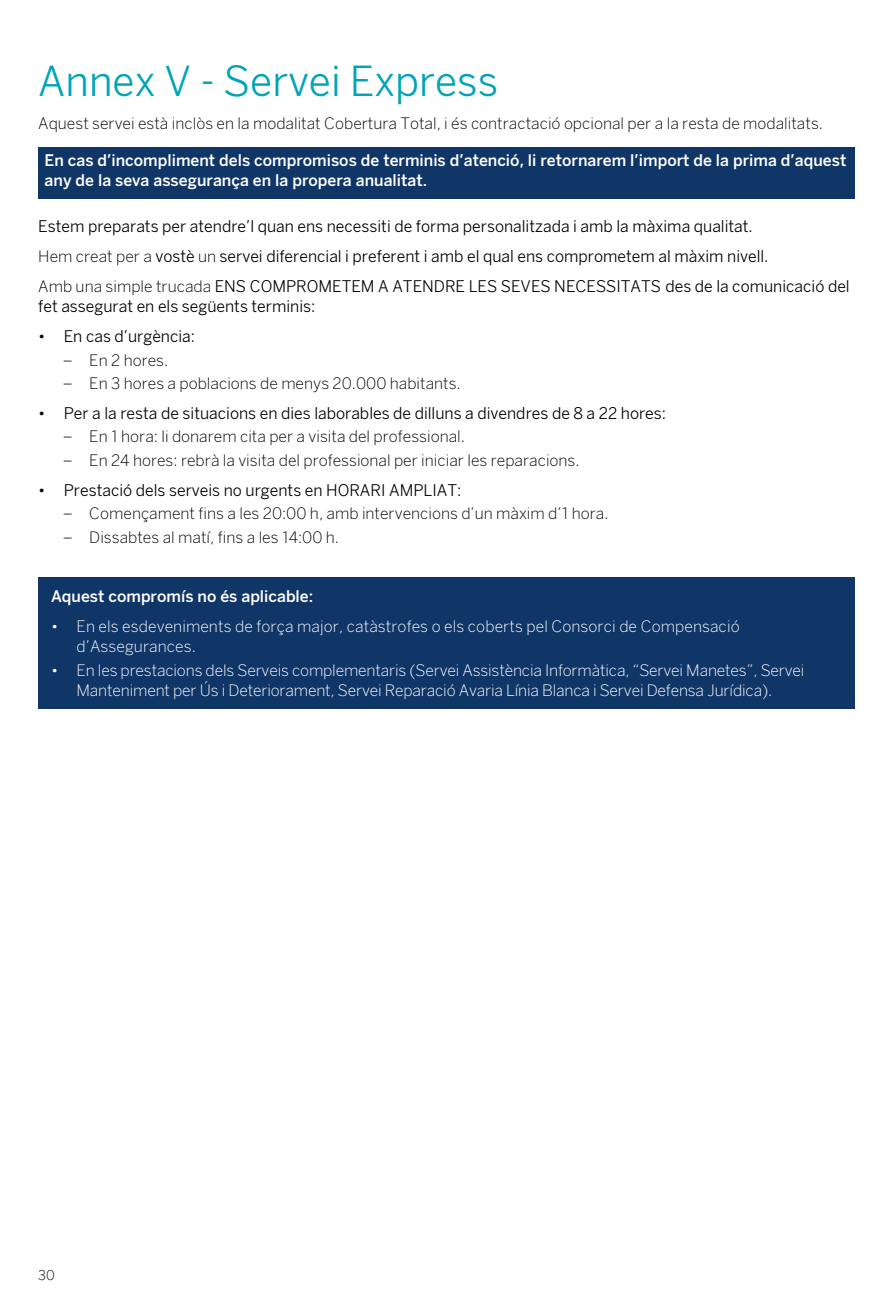
<style>
.page{position:relative;width:893px;height:1308px;background:#fff}
.page>*{position:absolute;margin:0;border:0;box-sizing:border-box;transform-origin:0 0}
.t1{font:40.5px "BBVA Benton Sans";color:#00a4b7}
.t2{font:15.75px/29.9px "BBVA Benton Sans";color:#000}
.t3{font:300 15.75px "BBVA Benton Sans";color:#000}
.t4{font:300 15.75px/20.2px "BBVA Benton Sans";letter-spacing:-.01em;color:#fff}
.t5{font:300 15.75px/20.2px "BBVA Benton Sans";color:#fff}
.t6{font:300 13.5px "BBVA Benton Sans";color:#000}
.s1{font-weight:300}
</style>
<div class="page">
<div style="left:38px;top:147px;width:817px;height:52px;background:#103668"></div>
<div style="left:38px;top:577px;width:817px;height:131px;background:#103668"></div>
<h1 class="t1" style="left:38px;top:57px;width:461px">Annex V - Servei Express</h1>
<p class="t3" style="left:38px;top:114px;width:786px">Aquest servei està inclòs en la modalitat Cobertura Total, i és contractació opcional per a la resta de modalitats.</p>
<p class="t5" style="left:45px;top:150px;width:803px">En cas d’incompliment dels compromisos de terminis d’atenció, li retornarem l’import de la prima d’aquest any de la seva assegurança en la propera anualitat.</p>
<p class="t2" style="left:38px;top:212px;width:813px">Estem preparats per atendre’l quan ens necessiti de forma personalitzada i amb la màxima qualitat.<br><span class="s1">Hem creat per a</span> vostè <span class="s1">un</span> servei diferencial i preferent i amb el qual ens comprometem al màxim nivell.<br><span class="s1">Amb una simple trucada</span> ENS COMPROMETEM A ATENDRE LES SEVES NECESSITATS des de la comunicació del</p>
<p class="t2" style="left:38px;top:292px;width:279px">fet assegurat en els següents terminis:</p>
<p class="t2" style="left:38px;top:321px;width:158px">• En cas d’urgència:</p>
<p class="t3" style="left:64px;top:350px;width:106px">– En 2 hores.</p>
<p class="t3" style="left:64px;top:374px;width:398px">– En 3 hores a poblacions de menys 20.000 habitants.</p>
<p class="t2" style="left:38px;top:398px;width:629px">• Per a la resta de situacions en dies laborables de dilluns a divendres de 8 a 22 hores:</p>
<p class="t3" style="left:64px;top:427px;width:403px">– En 1 hora: li donarem cita per a visita del professional.</p>
<p class="t3" style="left:64px;top:451px;width:517px">– En 24 hores: rebrà la visita del professional per iniciar les reparacions.</p>
<p class="t2" style="left:38px;top:475px;width:425px">• Prestació dels serveis no urgents en HORARI AMPLIAT:</p>
<p class="t3" style="left:64px;top:504px;width:546px">– Començament fins a les 20:00 h, amb intervencions d’un màxim d’1 hora.</p>
<p class="t3" style="left:64px;top:527px;width:277px">– Dissabtes al matí, fins a les 14:00 h.</p>
<p class="t5" style="left:51px;top:586px;width:264px">Aquest compromís no és aplicable:</p>
<p class="t4" style="left:77px;top:616px;width:665px;text-indent:-26px">• En els esdeveniments de força major, catàstrofes o els coberts pel Consorci de Compensació d’Assegurances.</p>
<p class="t4" style="left:51px;top:660px;width:755px;text-align:center">• En les prestacions dels Serveis complementaris (Servei Assistència Informàtica, “Servei Manetes”, Servei<br>Manteniment per Ús i Deteriorament, Servei Reparació Avaria Línia Blanca i Servei Defensa Jurídica).</p>
<p class="t6" style="left:38px;top:1267px;width:18px">30</p>
</div>
